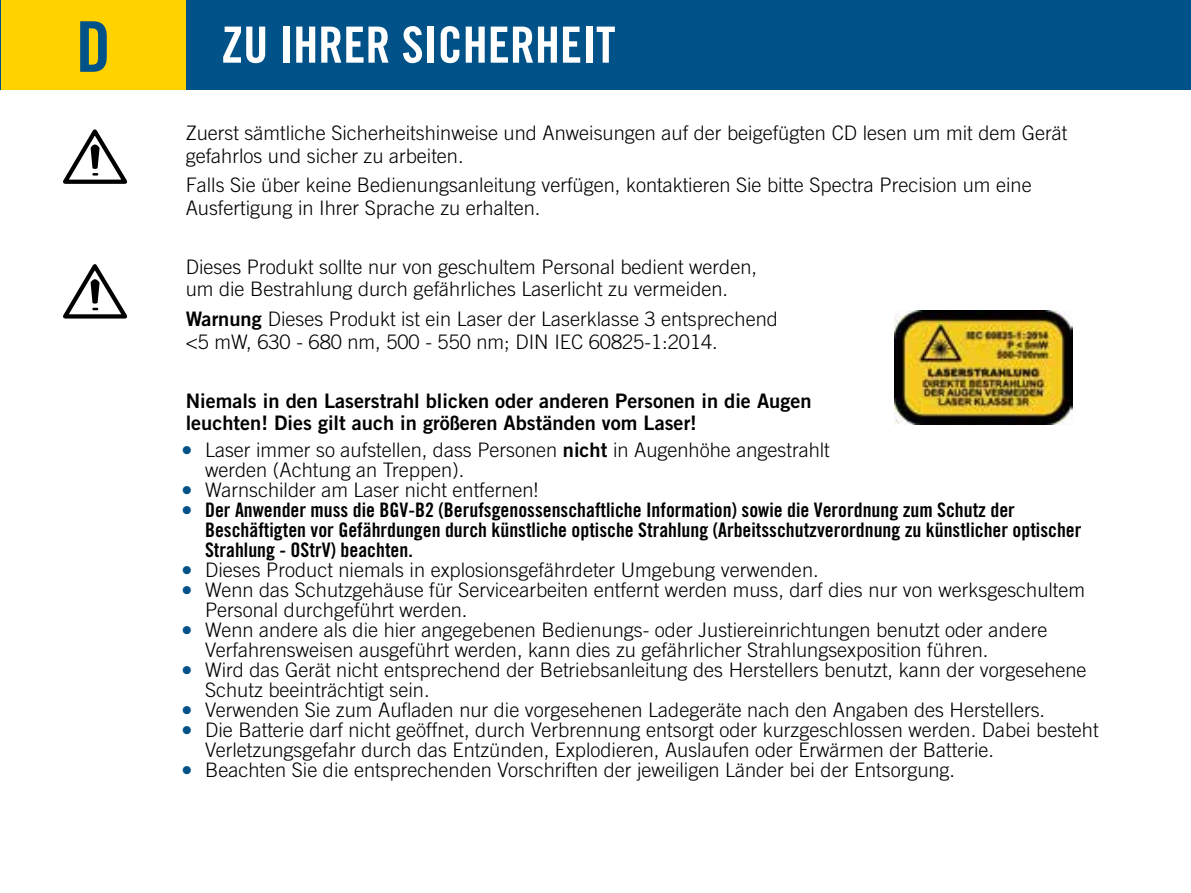
<style>
.page{position:relative;width:1191px;height:893px;background:#fff}
.page>*{position:absolute;margin:0;border:0;box-sizing:border-box;transform-origin:0 0}
.t1{font:70px "Trade Gothic LT Std Bd Cn 20";color:#005288}
.t2{font:50px "Trade Gothic LT Std Bd Cn 20";color:#fff}
.t3{font:300 20px/20px "Trade Gothic LT Std";color:#000}
.t4{font:20px/20px "Trade Gothic LT Std Bd Cn 20";color:#000}
.t5{font:20px/22.5px "Trade Gothic LT Std Bd 2";color:#000}
.s1{font-family:"Trade Gothic LT Std Bd 2";font-weight:400}
</style>
<div class="page">
<div style="left:0;top:0;width:1191px;height:90px;background:#005288"></div>
<div style="left:1px;top:0;width:185px;height:90px;background:#ffd200"></div>
<svg style="left:63px;top:129px;width:65px;height:55px"></svg>
<svg style="left:63px;top:264px;width:65px;height:55px"></svg>
<img style="left:894px;top:310px;width:179px;height:114px">
<h1 class="t1" style="left:76px;top:4px;width:37px">D</h1>
<h2 class="t2" style="left:221px;top:14px;width:396px">ZU IHRER SICHERHEIT</h2>
<p class="t3" style="left:186px;top:122px;width:883px;line-height:22.5px">Zuerst sämtliche Sicherheitshinweise und Anweisungen auf der beigefügten CD lesen um mit dem Gerät gefahrlos und sicher zu arbeiten.</p>
<p class="t3" style="left:186px;top:174px;width:847px;line-height:22.5px">Falls Sie über keine Bedienungsanleitung verfügen, kontaktieren Sie bitte Spectra Precision um eine<br>Ausfertigung in Ihrer Sprache zu erhalten.</p>
<p class="t3" style="left:186px;top:255px;width:573px;line-height:22.5px">Dieses Produkt sollte nur von geschultem Personal bedient werden, um die Bestrahlung durch gefährliches Laserlicht zu vermeiden.</p>
<p class="t3" style="left:186px;top:307px;width:594px;line-height:22.5px"><span class="s1">Warnung</span> Dieses Produkt ist ein Laser der Laserklasse 3 entsprechend &lt;5 mW, 630 - 680 nm, 500 - 550 nm; DIN IEC 60825-1:2014.</p>
<p class="t5" style="left:186px;top:389px;width:627px">Niemals in den Laserstrahl blicken oder anderen Personen in die Augen leuchten! Dies gilt auch in größeren Abständen vom Laser!</p>
<p class="t3" style="left:205px;top:440px;width:626px;text-indent:-22px"><sup>●</sup> Laser immer so aufstellen, dass Personen <span class="s1">nicht</span> in Augenhöhe angestrahlt werden (Achtung an Treppen).</p>
<p class="t3" style="left:183px;top:480px;width:357px"><sup>●</sup> Warnschilder am Laser nicht entfernen!</p>
<p class="t4" style="left:205px;top:500px;width:878px;text-indent:-22px"><sup>●</sup> Der Anwender muss die BGV-B2 (Berufsgenossenschaftliche Information) sowie die Verordnung zum Schutz der<br>Beschäftigten vor Gefährdungen durch künstliche optische Strahlung (Arbeitsschutzverordnung zu künstlicher optischer<br>Strahlung - OStrV) beachten.</p>
<p class="t3" style="left:183px;top:560px;width:637px"><sup>●</sup> Dieses Product niemals in explosionsgefährdeter Umgebung verwenden.</p>
<p class="t3" style="left:205px;top:580px;width:881px;text-indent:-22px"><sup>●</sup> Wenn das Schutzgehäuse für Servicearbeiten entfernt werden muss, darf dies nur von werksgeschultem<br>Personal durchgeführt werden.</p>
<p class="t3" style="left:205px;top:620px;width:844px;text-indent:-22px"><sup>●</sup> Wenn andere als die hier angegebenen Bedienungs- oder Justiereinrichtungen benutzt oder andere<br>Verfahrensweisen ausgeführt werden, kann dies zu gefährlicher Strahlungsexposition führen.</p>
<p class="t3" style="left:205px;top:660px;width:883px;text-indent:-22px"><sup>●</sup> Wird das Gerät nicht entsprechend der Betriebsanleitung des Herstellers benutzt, kann der vorgesehene<br>Schutz beeinträchtigt sein.</p>
<p class="t3" style="left:183px;top:700px;width:864px"><sup>●</sup> Verwenden Sie zum Aufladen nur die vorgesehenen Ladegeräte nach den Angaben des Herstellers.</p>
<p class="t3" style="left:205px;top:720px;width:895px;text-indent:-22px"><sup>●</sup> Die Batterie darf nicht geöffnet, durch Verbrennung entsorgt oder kurzgeschlossen werden. Dabei besteht<br>Verletzungsgefahr durch das Entzünden, Explodieren, Auslaufen oder Erwärmen der Batterie.</p>
<p class="t3" style="left:183px;top:760px;width:774px"><sup>●</sup> Beachten Sie die entsprechenden Vorschriften der jeweiligen Länder bei der Entsorgung.</p>
</div>
